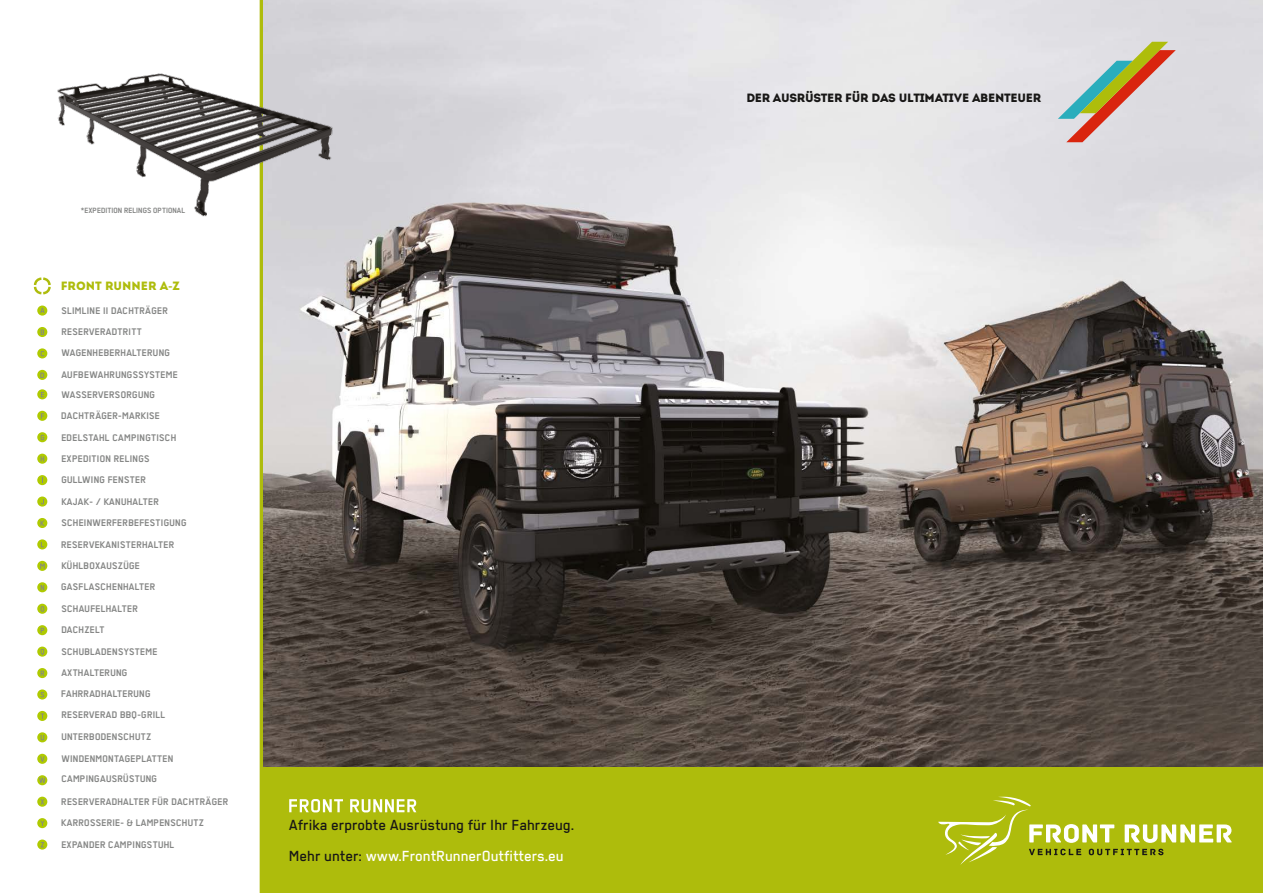
<style>
.page{position:relative;width:1263px;height:893px;background:#fff}
.page>*{position:absolute;margin:0;border:0;box-sizing:border-box;transform-origin:0 0}
.t1{font:500 16.5px/30.3px "Regular";color:#181716}
.t2{font:12px "Intro";letter-spacing:-.025em;color:#181716}
.t3{font:12px "Intro";color:#aebc0c}
.t4{font:700 10.8px/21.5px "Regular";letter-spacing:-.005em;color:#868786}
.t5{font:700 8.7px "Regular";color:#868786}
.t6{font:700 8.55px "Regular";letter-spacing:-.025em;color:#868786}
.s1{font-family:"Arial Rounded MT Bold"}
.s2{color:#fff}
</style>
<div class="page">
<svg style="left:260px;top:0;width:4px;height:893px;fill:#aebc0c"></svg>
<img style="left:264px;top:0;width:999px;height:767px">
<svg style="left:37px;top:306px;width:10px;height:10px"></svg>
<svg style="left:37px;top:327px;width:10px;height:10px"></svg>
<svg style="left:37px;top:348px;width:10px;height:10px"></svg>
<div style="left:37px;top:370px;width:10px;height:10px;background:#afca00;border-radius:50%"></div>
<svg style="left:37px;top:389px;width:10px;height:10px"></svg>
<svg style="left:37px;top:411px;width:10px;height:10px"></svg>
<svg style="left:37px;top:432px;width:10px;height:10px"></svg>
<svg style="left:37px;top:454px;width:10px;height:10px"></svg>
<svg style="left:37px;top:475px;width:10px;height:10px"></svg>
<svg style="left:37px;top:496px;width:10px;height:11px"></svg>
<svg style="left:37px;top:518px;width:10px;height:10px"></svg>
<svg style="left:37px;top:539px;width:10px;height:10px"></svg>
<svg style="left:37px;top:561px;width:10px;height:10px"></svg>
<svg style="left:37px;top:582px;width:10px;height:10px"></svg>
<svg style="left:37px;top:604px;width:10px;height:10px"></svg>
<svg style="left:37px;top:625px;width:10px;height:10px"></svg>
<svg style="left:37px;top:647px;width:10px;height:10px"></svg>
<svg style="left:37px;top:668px;width:10px;height:10px"></svg>
<svg style="left:37px;top:689px;width:10px;height:10px"></svg>
<svg style="left:37px;top:711px;width:10px;height:10px"></svg>
<svg style="left:37px;top:732px;width:10px;height:10px"></svg>
<svg style="left:37px;top:754px;width:10px;height:10px"></svg>
<svg style="left:37px;top:775px;width:10px;height:10px"></svg>
<svg style="left:37px;top:797px;width:10px;height:10px"></svg>
<svg style="left:37px;top:818px;width:10px;height:10px"></svg>
<svg style="left:37px;top:839px;width:10px;height:11px"></svg>
<svg style="left:40px;top:308px;width:5px;height:5px"></svg>
<svg style="left:41px;top:330px;width:3px;height:5px"></svg>
<svg style="left:41px;top:351px;width:3px;height:5px"></svg>
<svg style="left:41px;top:392px;width:3px;height:5px"></svg>
<svg style="left:41px;top:413px;width:3px;height:6px"></svg>
<svg style="left:41px;top:435px;width:3px;height:5px"></svg>
<svg style="left:41px;top:456px;width:3px;height:5px"></svg>
<svg style="left:41px;top:499px;width:3px;height:5px"></svg>
<svg style="left:41px;top:521px;width:3px;height:5px"></svg>
<svg style="left:41px;top:542px;width:3px;height:5px"></svg>
<svg style="left:40px;top:563px;width:5px;height:6px"></svg>
<svg style="left:41px;top:585px;width:3px;height:5px"></svg>
<svg style="left:41px;top:606px;width:3px;height:6px"></svg>
<svg style="left:41px;top:628px;width:3px;height:5px"></svg>
<svg style="left:41px;top:649px;width:3px;height:6px"></svg>
<svg style="left:41px;top:671px;width:3px;height:5px"></svg>
<svg style="left:41px;top:692px;width:3px;height:5px"></svg>
<svg style="left:41px;top:713px;width:3px;height:6px"></svg>
<svg style="left:41px;top:735px;width:3px;height:5px"></svg>
<svg style="left:40px;top:756px;width:5px;height:6px"></svg>
<svg style="left:39px;top:778px;width:6px;height:5px"></svg>
<svg style="left:41px;top:799px;width:3px;height:5px"></svg>
<svg style="left:40px;top:821px;width:4px;height:5px"></svg>
<svg style="left:41px;top:842px;width:3px;height:5px"></svg>
<img style="left:57px;top:56px;width:284px;height:170px">
<div style="left:261px;top:767px;width:1002px;height:126px;background:#aebc0c"></div>
<svg style="left:938px;top:797px;width:294px;height:68px"></svg>
<svg style="left:289px;top:799px;width:127px;height:13px"></svg>
<svg style="left:1058px;top:42px;width:118px;height:100px"></svg>
<svg style="left:33px;top:277px;width:18px;height:18px"></svg>
<p class="t6" style="left:81px;top:205px;width:106px">*EXPEDITION RELINGS OPTIONAL</p>
<p class="t5" style="left:40px;top:370px;width:6px">D</p>
<p class="t3" style="left:61px;top:279px;width:120px">FRONT RUNNER A<span class="s1">-</span>Z</p>
<p class="t4" style="left:61px;top:299px;width:108px">SLIMLINE II DACHTRÄGER<br>RESERVERADTRITT</p>
<p class="t4" style="left:61px;top:342px;width:111px">WAGENHEBERHALTERUNG</p>
<p class="t4" style="left:61px;top:363px;width:118px">AUFBEWAHRUNGSSYSTEME</p>
<p class="t4" style="left:61px;top:383px;width:117px">WASSERVERSORGUNG<br>DACHTRÄGER-MARKISE<br>EDELSTAHL CAMPINGTISCH<br>EXPEDITION RELINGS<br>GULLWING FENSTER<br>KAJAK- / KANUHALTER</p>
<p class="t4" style="left:61px;top:512px;width:127px">SCHEINWERFERBEFESTIGUNG<br>RESERVEKANISTERHALTER<br>KÜHLBOXAUSZÜGE</p>
<p class="t4" style="left:61px;top:576px;width:96px">GASFLASCHENHALTER<br>SCHAUFELHALTER<br>DACHZELT</p>
<p class="t4" style="left:61px;top:641px;width:106px">SCHUBLADENSYSTEME<br>AXTHALTERUNG<br>FAHRRADHALTERUNG<br>RESERVERAD BBQ-GRILL</p>
<p class="t4" style="left:61px;top:726px;width:114px">UNTERBODENSCHUTZ<br>WINDENMONTAGEPLATTEN</p>
<p class="t4" style="left:61px;top:768px;width:169px;line-height:22.5px">CAMPINGAUSRÜSTUNG<br>RESERVERADHALTER FÜR DACHTRÄGER</p>
<p class="t4" style="left:61px;top:812px;width:145px">KARROSSERIE- &amp; LAMPENSCHUTZ<br>EXPANDER CAMPINGSTUHL</p>
<h1 class="t1" style="left:289px;top:810px;width:287px">Afrika erprobte Ausrüstung für Ihr Fahrzeug.<br>Mehr unter: <span class="s2">www.FrontRunnerOutfitters.eu</span></h1>
<p class="t2" style="left:746px;top:91px;width:296px">DER AUSRÜSTER FÜR DAS ULTIMATIVE ABENTEUER</p>
</div>
